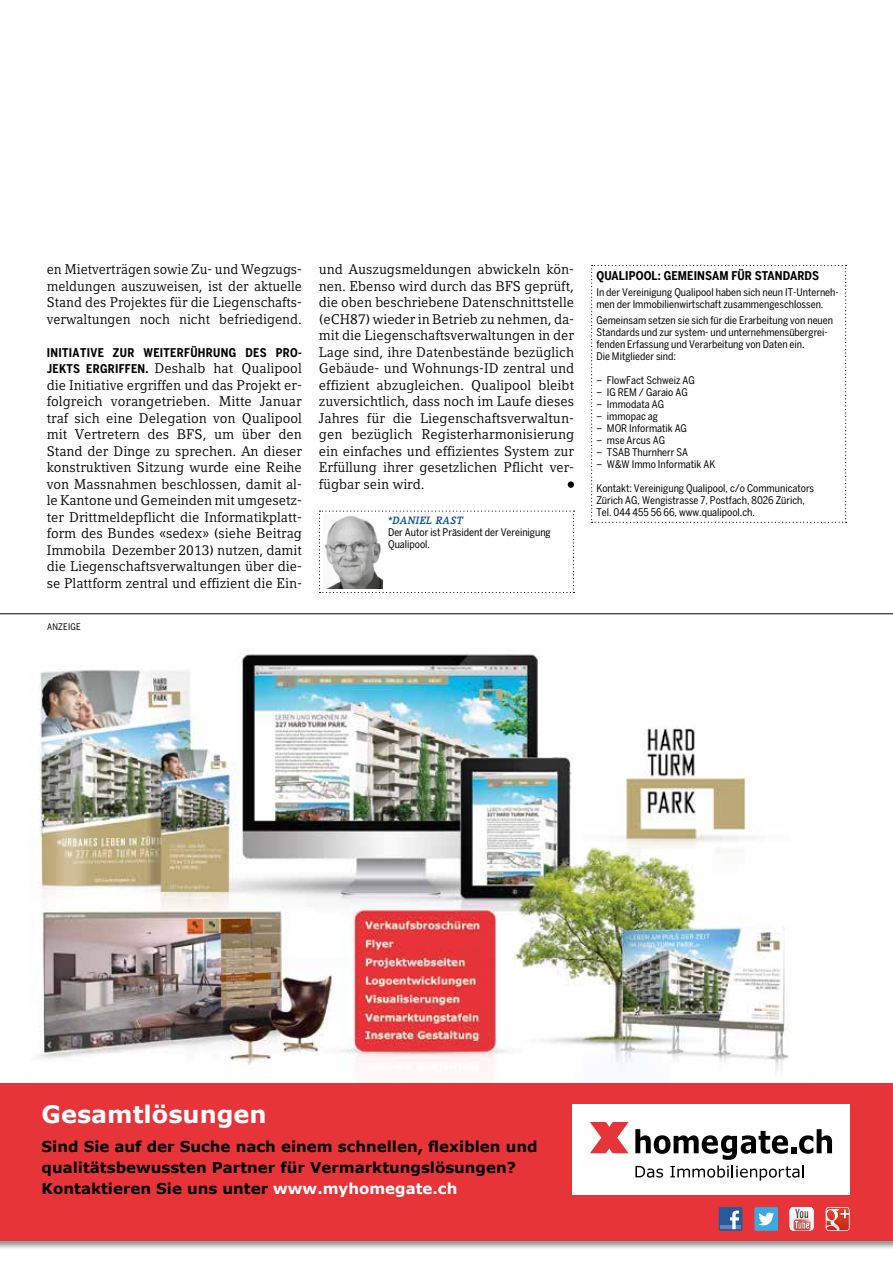
<style>
.page{position:relative;width:893px;height:1263px;background:#fff}
.page>*{position:absolute;margin:0;border:0;box-sizing:border-box;transform-origin:0 0}
.t1{font:700 24px "Verdana";color:#fff}
.t2{font:700 15px/21px "Verdana";color:#000}
.t3{font:13.95px/16.5px "Compatil Letter LT Pro";color:#000;text-align:justify}
.t4{font:700 12px "Benton Sans Cond";letter-spacing:.03em;color:#000}
.t5{font:700 12px "Benton Sans Cond";letter-spacing:.01em;color:#000}
.t6{font:10.5px/12px "Benton Sans Cond";color:#000}
.t7{font:italic 700 10.5px "Compatil Letter LT Pro";letter-spacing:.025em;color:#004a93}
.t8{font:9px "Benton Sans Cond";letter-spacing:.025em;color:#000}
.s1{font-family:"Benton Sans Cond";font-weight:700;font-size:12px}
.s2{color:#fff}
</style>
<div class="page">
<div style="left:568px;top:481px;width:6px;height:7px;background:#000;border-radius:50%"></div>
<hr style="left:0;top:613px;width:893px;height:1px;background:#000">
<svg style="left:319px;top:510px;width:255px;height:83px"></svg>
<img style="left:323px;top:515px;width:60px;height:74px">
<svg style="left:591px;top:265px;width:256px;height:258px"></svg>
<img style="left:31px;top:650px;width:759px;height:430px">
<div style="left:0;top:1083px;width:893px;height:166px;background:#000;opacity:.4"></div>
<div style="left:0;top:1083px;width:893px;height:157px;background:#e73439"></div>
<div style="left:572px;top:1104px;width:278px;height:91px;background:#fff"></div>
<svg style="left:635px;top:1129px;width:197px;height:51px"></svg>
<svg style="left:590px;top:1122px;width:39px;height:31px"></svg>
<div style="left:719px;top:1207px;width:23px;height:24px;background:#275a9b"></div>
<hr style="left:720px;top:1226px;width:21px;height:3px;background:#6386b7">
<svg style="left:730px;top:1210px;width:9px;height:19px"></svg>
<svg style="left:754px;top:1207px;width:24px;height:24px"></svg>
<svg style="left:790px;top:1207px;width:23px;height:24px"></svg>
<svg style="left:826px;top:1207px;width:24px;height:24px"></svg>
<p class="t3" style="left:47px;top:261px;width:257px">en Mietverträgen sowie Zu- und Wegzugs&shy;meldungen auszuweisen, ist der aktuelle Stand des Projektes für die Liegenschafts&shy;verwaltungen noch nicht befriedigend.</p>
<p class="t4" style="left:47px;top:345px;width:257px">INITIATIVE ZUR WEITERFÜHRUNG DES PRO-</p>
<p class="t3" style="left:47px;top:360px;width:257px"><span class="s1">JEKTS ERGRIFFEN.</span> Deshalb hat Qualipool die Initiative ergriffen und das Projekt er&shy;folgreich vorangetrieben. Mitte Januar traf sich eine Delegation von Qualipool mit Vertretern des BFS, um über den Stand der Dinge zu sprechen. An dieser konstruktiven Sitzung wurde eine Reihe von Massnahmen beschlossen, damit al&shy;le Kantone und Gemeinden mit umgesetz&shy;ter Drittmeldepflicht die Informatikplatt&shy;form des Bundes «sedex» (siehe Beitrag Immobila Dezember 2013) nutzen, damit die Liegenschaftsverwaltungen über die&shy;se Plattform zentral und effizient die Ein-</p>
<p class="t8" style="left:47px;top:621px;width:35px">ANZEIGE</p>
<p class="t3" style="left:319px;top:261px;width:257px">und Auszugsmeldungen abwickeln kön&shy;nen. Ebenso wird durch das BFS geprüft, die oben beschriebene Datenschnittstelle (eCH87) wieder in Betrieb zu nehmen, da&shy;mit die Liegenschaftsverwaltungen in der Lage sind, ihre Datenbestände bezüglich Gebäude- und Wohnungs-ID zentral und effizient abzugleichen. Qualipool bleibt zuversichtlich, dass noch im Laufe dieses Jahres für die Liegenschaftsverwaltun&shy;gen bezüglich Registerharmonisierung ein einfaches und effizientes System zur Erfüllung ihrer gesetzlichen Pflicht ver&shy;fügbar sein wird.</p>
<p class="t7" style="left:388px;top:514px;width:77px">*DANIEL RAST</p>
<p class="t6" style="left:388px;top:527px;width:164px">Der Autor ist Präsident der Vereinigung<br>Qualipool.</p>
<p class="t5" style="left:596px;top:268px;width:224px">QUALIPOOL: GEMEINSAM FÜR STANDARDS</p>
<p class="t6" style="left:596px;top:286px;width:244px">In der Vereinigung Qualipool haben sich neun IT-Unterneh&shy;men der Immobilienwirtschaft zusammengeschlossen.</p>
<p class="t6" style="left:596px;top:315px;width:238px">Gemeinsam setzen sie sich für die Erarbeitung von neuen Standards und zur system- und unternehmensübergrei&shy;fenden Erfassung und Verarbeitung von Daten ein.<br>Die Mitglieder sind:</p>
<p class="t6" style="left:596px;top:375px;width:100px">– FlowFact Schweiz AG</p>
<p class="t6" style="left:596px;top:387px;width:93px">– IG REM / Garaio AG</p>
<p class="t6" style="left:596px;top:399px;width:69px">– Immodata AG</p>
<p class="t6" style="left:596px;top:411px;width:63px">– immopac ag</p>
<p class="t6" style="left:596px;top:423px;width:92px">– MOR Informatik AG</p>
<p class="t6" style="left:596px;top:435px;width:70px">– mse Arcus AG</p>
<p class="t6" style="left:596px;top:447px;width:93px">– TSAB Thurnherr SA</p>
<p class="t6" style="left:596px;top:459px;width:120px">– W&amp;W Immo Informatik AK</p>
<p class="t6" style="left:596px;top:483px;width:219px">Kontakt: Vereinigung Qualipool, c/o Communicators<br>Zürich AG, Wengistrasse 7, Postfach, 8026 Zürich,<br>Tel. 044 455 56 66, www.qualipool.ch.</p>
<h1 class="t1" style="left:42px;top:1098px;width:226px">Gesamtlösungen</h1>
<p class="t2" style="left:42px;top:1136px;width:497px">Sind Sie auf der Suche nach einem schnellen, flexiblen und qualitätsbewussten Partner für Vermarktungslösungen?<br>Kontaktieren Sie uns unter <span class="s2">www.myhomegate.ch</span></p>
</div>
